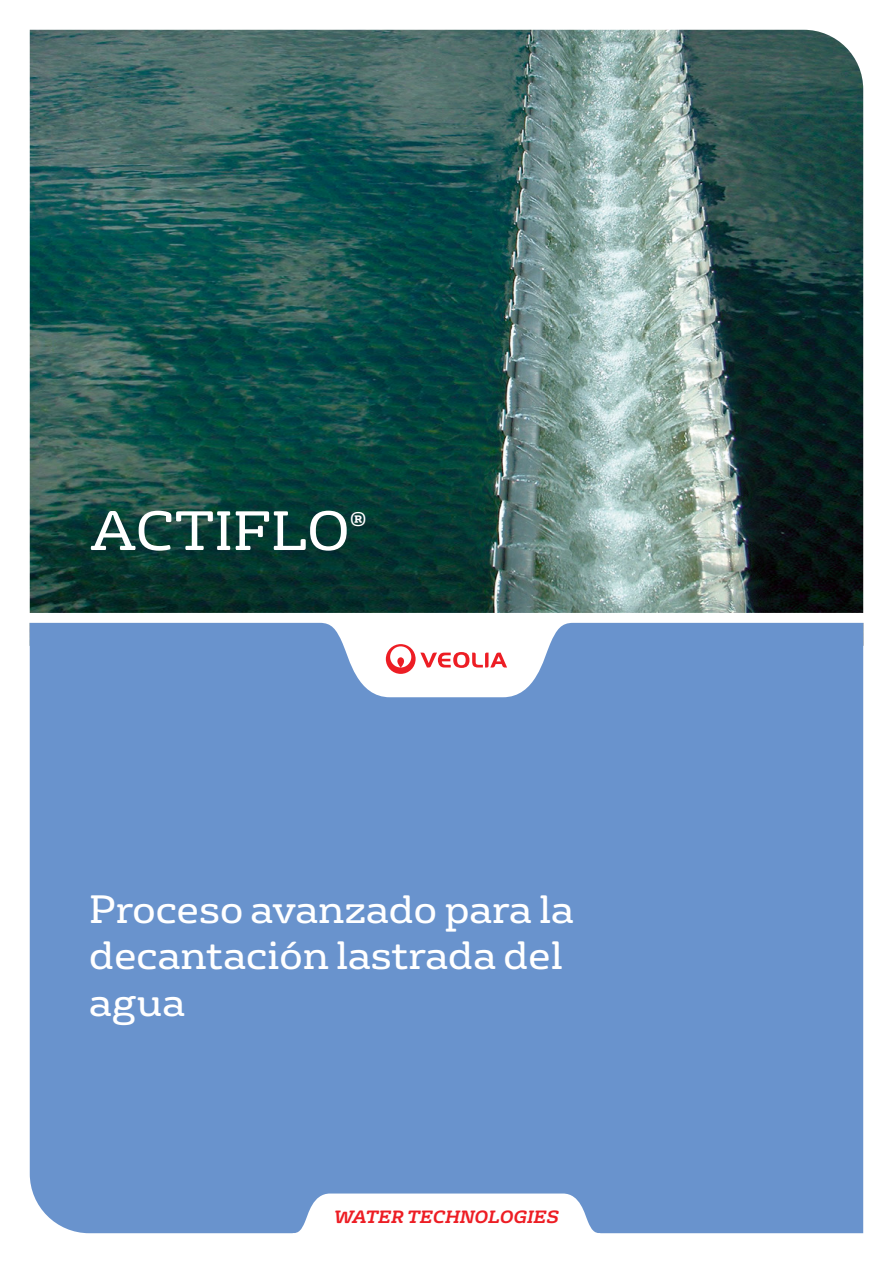
<style>
.page{position:relative;width:893px;height:1263px;background:#fff}
.page>*{position:absolute;margin:0;border:0;box-sizing:border-box;transform-origin:0 0}
.t1{font:53.7px "FS Rufus";color:#fff}
.t2{font:38.4px/46px "FS Rufus";color:#fff}
.t3{font:19.2px "FS Rufus";color:#fff}
.t4{font:italic 700 17.25px "FS Rufus";color:#ed1d24}
</style>
<div class="page">
<img style="left:30px;top:30px;width:833px;height:583px">
<div style="left:30px;top:697px;width:833px;height:536px;background:#6993cd"></div>
<svg style="left:29px;top:622px;width:835px;height:75px;fill:#6993cd"></svg>
<svg style="left:386px;top:644px;width:121px;height:30px"></svg>
<svg style="left:293px;top:1193px;width:307px;height:40px"></svg>
<h1 class="t1" style="left:89px;top:487px;width:262px">ACTIFLO</h1>
<p class="t3" style="left:350px;top:503px;width:18px">®</p>
<p class="t2" style="left:89px;top:884px;width:486px">Proceso avanzado para la decantación lastrada del agua</p>
<p class="t4" style="left:334px;top:1202px;width:226px">WATER TECHNOLOGIES</p>
</div>
